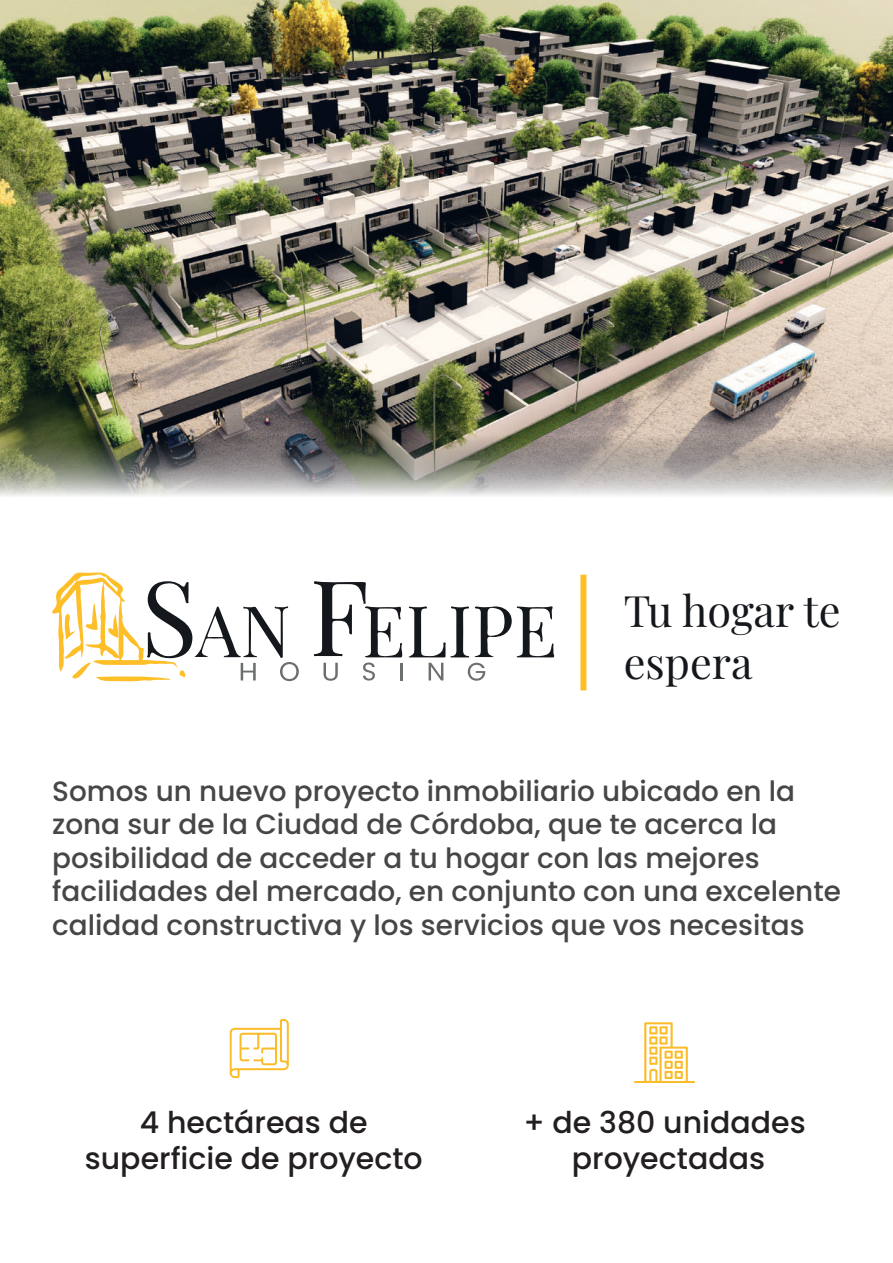
<style>
.page{position:relative;width:893px;height:1263px;background:#fff}
.page>*{position:absolute;margin:0;border:0;box-sizing:border-box;transform-origin:0 0}
.t1{font:43.2px/51.9px "Playfair Display";color:#14171b}
.t2{font:500 30px/36px "Poppins";color:#231f20;text-align:center}
.t3{font:500 27.9px/33.5px "Poppins";color:#454647}
</style>
<div class="page">
<img style="left:0;top:0;width:893px;height:435px">
<svg style="left:314px;top:581px;width:241px;height:100px"></svg>
<svg style="left:52px;top:572px;width:247px;height:110px"></svg>
<div style="left:580px;top:575px;width:6px;height:115px;background:#fdbe28"></div>
<img style="left:0;top:435px;width:893px;height:61px">
<svg style="left:634px;top:1022px;width:61px;height:61px"></svg>
<svg style="left:230px;top:1019px;width:59px;height:59px"></svg>
<h1 class="t1" style="left:624px;top:581px;width:219px">Tu hogar te espera</h1>
<p class="t3" style="left:52px;top:774px;width:790px">Somos un nuevo proyecto inmobiliario ubicado en la zona sur de la Ciudad de Córdoba, que te acerca la posibilidad de acceder a tu hogar con las mejores facilidades del mercado, en conjunto con una excelente calidad constructiva y los servicios que vos necesitas</p>
<p class="t2" style="left:85px;top:1104px;width:339px">4 hectáreas de superficie de proyecto</p>
<p class="t2" style="left:523px;top:1105px;width:284px">+ de 380 unidades proyectadas</p>
</div>
